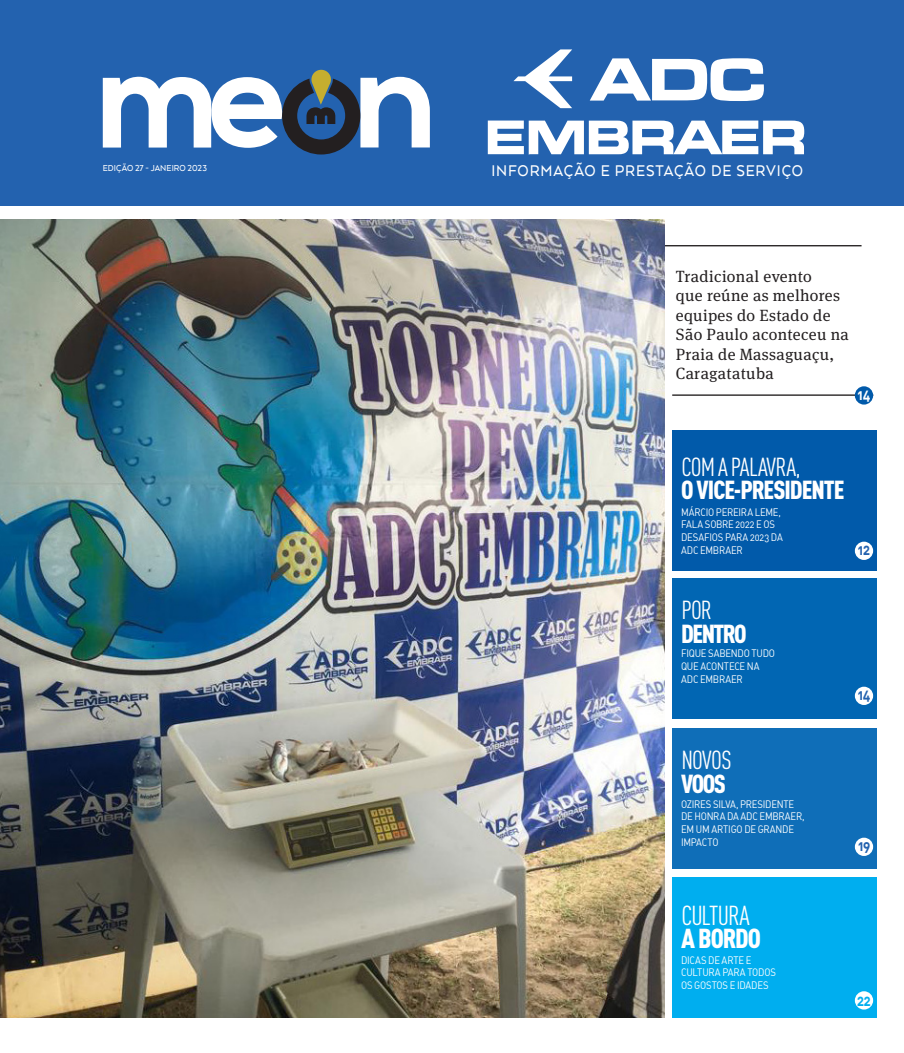
<style>
.page{position:relative;width:904px;height:1053px;background:#fff}
.page>*{position:absolute;margin:0;border:0;box-sizing:border-box;transform-origin:0 0}
.t1{font:700 expanded 62.25px "Microgramma DOT";color:#fff}
.t2{font:condensed 27.12px "DIN Pro";letter-spacing:-.035em;color:#fff}
.t3{font:27.12px "DIN Cond Black Alternate";letter-spacing:-.04em;color:#fff}
.t4{font:25.75px "DIN Cond Black Alternate";letter-spacing:-.045em;color:#fff}
.t5{font:condensed 25.75px "DIN Pro";letter-spacing:-.03em;color:#fff}
.t6{font:500 17.88px "Arquitecta";letter-spacing:.05em;color:#fff;scale:.89 1}
.t7{font:16.25px/19.5px "Meta Serif OT";letter-spacing:.02em;color:#231f20}
.t8{font:700 14.62px "DIN Alternate";color:#2362af;scale:.89 1}
.t9{font:700 14.62px "DIN Alternate";color:#fff;scale:.89 1}
.t10{font:700 14.62px "DIN Alternate";color:#00aeef;scale:.89 1}
.t11{font:10.62px/12.8px "DIN Alternate";letter-spacing:-.025em;color:#fff;scale:.89 1}
.t12{font:500 10px "Arquitecta";letter-spacing:.005em;color:#fff;scale:.89 1}
</style>
<div class="page">
<hr style="left:227px;top:245px;width:634px;height:1px;background:#231f20">
<img style="left:0;top:220px;width:664px;height:797px">
<hr style="left:672px;top:394px;width:201px;height:2px;background:#231f20">
<div style="left:672px;top:728px;width:204px;height:140px;background:#0f6eb8"></div>
<div style="left:672px;top:578px;width:204px;height:140px;background:#0166b3"></div>
<div style="left:672px;top:430px;width:204px;height:140px;background:#015aaa"></div>
<div style="left:672px;top:877px;width:204px;height:140px;background:#00aeef"></div>
<div style="left:854px;top:541px;width:19px;height:19px;background:#fff;border-radius:50%"></div>
<div style="left:854px;top:386px;width:19px;height:18px;background:#015aaa;border-radius:50%"></div>
<div style="left:854px;top:991px;width:19px;height:18px;background:#fff;border-radius:50%"></div>
<div style="left:854px;top:686px;width:19px;height:19px;background:#fff;border-radius:50%"></div>
<div style="left:854px;top:837px;width:19px;height:18px;background:#fff;border-radius:50%"></div>
<div style="left:1px;top:0;width:903px;height:206px;background:#2362af"></div>
<svg style="left:103px;top:70px;width:327px;height:84px"></svg>
<svg style="left:513px;top:49px;width:59px;height:59px"></svg>
<svg style="left:488px;top:120px;width:316px;height:34px"></svg>
<svg style="left:589px;top:58px;width:62px;height:43px"></svg>
<p class="t1" style="left:649px;top:37px;width:118px">DC</p>
<p class="t12" style="left:103px;top:161px;width:118px">EDIÇÃO 27 - JANEIRO 2023</p>
<p class="t6" style="left:491px;top:160px;width:351px">INFORMAÇÃO E PRESTAÇÃO DE SERVIÇO</p>
<p class="t7" style="left:676px;top:266px;width:174px">Tradicional evento<br>que reúne as melhores equipes do Estado de<br>São Paulo aconteceu na<br>Praia de Massaguaçu,<br>Caragatatuba</p>
<p class="t9" style="left:857px;top:385px;width:16px">14</p>
<p class="t5" style="left:681px;top:448px;width:121px">COM A PALAVRA,</p>
<p class="t4" style="left:681px;top:474px;width:165px">O VICE-PRESIDENTE</p>
<p class="t11" style="left:681px;top:505px;width:116px">MÁRCIO PEREIRA LEME,<br>FALA SOBRE 2022 E OS<br>DESAFIOS PARA 2023 DA</p>
<p class="t11" style="left:681px;top:543px;width:71px">ADC EMBRAER</p>
<p class="t8" style="left:857px;top:540px;width:15px">12</p>
<p class="t5" style="left:681px;top:591px;width:32px">POR</p>
<p class="t4" style="left:681px;top:617px;width:67px">DENTRO</p>
<p class="t11" style="left:681px;top:647px;width:107px">FIQUE SABENDO TUDO<br>QUE ACONTECE NA</p>
<p class="t11" style="left:681px;top:672px;width:71px">ADC EMBRAER</p>
<p class="t8" style="left:857px;top:685px;width:16px">14</p>
<p class="t5" style="left:681px;top:741px;width:52px">NOVOS</p>
<p class="t4" style="left:681px;top:767px;width:46px">VOOS</p>
<p class="t11" style="left:681px;top:797px;width:140px">OZIRES SILVA, PRESIDENTE<br>DE HONRA DA ADC EMBRAER,<br>EM UM ARTIGO DE GRANDE<br>IMPACTO</p>
<p class="t8" style="left:858px;top:836px;width:15px">19</p>
<p class="t2" style="left:681px;top:896px;width:70px">CULTURA</p>
<p class="t3" style="left:681px;top:920px;width:81px">A BORDO</p>
<p class="t11" style="left:681px;top:953px;width:108px">DICAS DE ARTE E<br>CULTURA PARA TODOS<br>OS GOSTOS E IDADES</p>
<p class="t10" style="left:857px;top:990px;width:17px">22</p>
</div>
